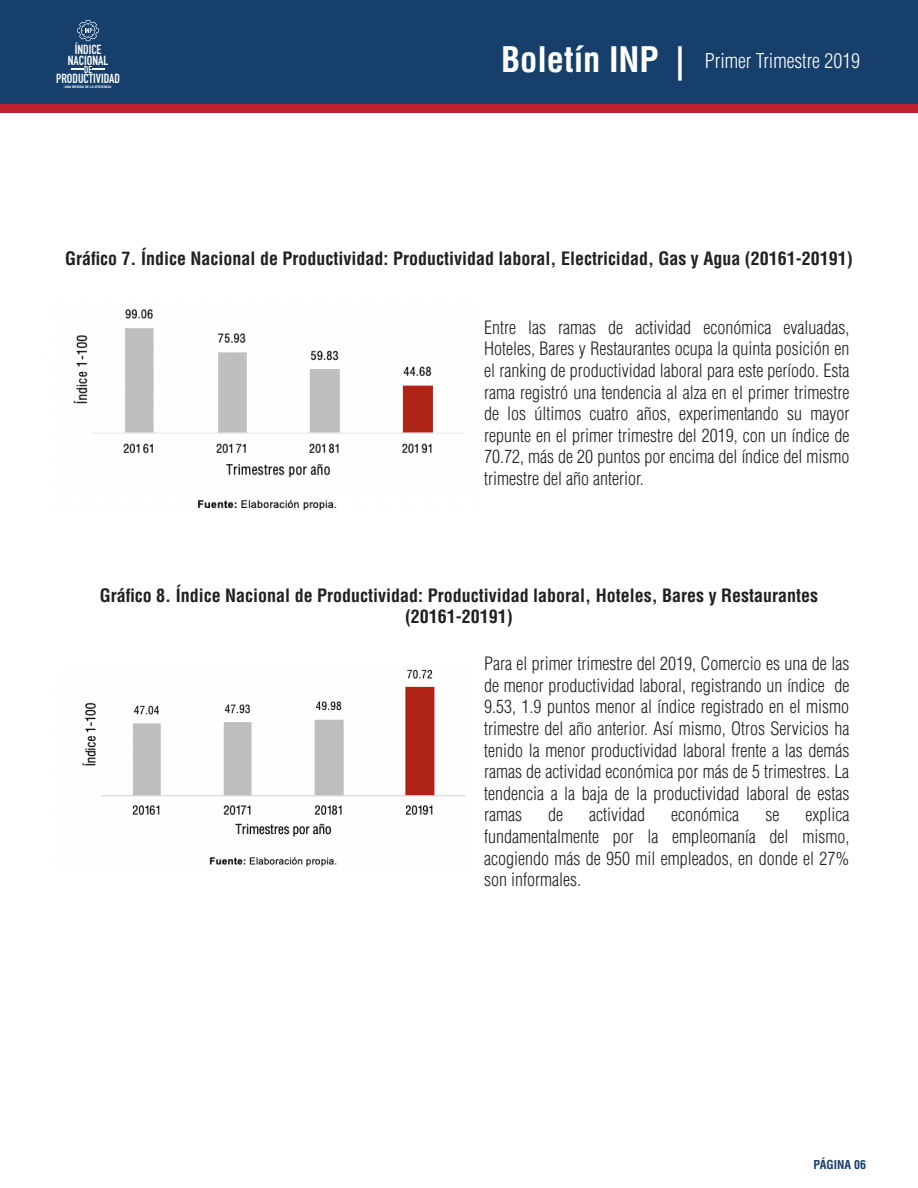
<style>
.page{position:relative;width:918px;height:1188px;background:#fff}
.page>*{position:absolute;margin:0;border:0;box-sizing:border-box;transform-origin:0 0}
.t1{font:300 condensed 19.95px "Helvetica LT Std";color:#fff}
.t2{font:300 condensed 18px/21.6px "Helvetica LT Std";color:#231f20;text-align:justify}
.t3{font:700 condensed 18px/21.6px "Helvetica LT Std";color:#231f20;text-align:center}
.t4{font:700 13.05px/10.8px "DIN Condensed";color:#fff;text-align:center}
.t5{font:700 condensed 12px "Helvetica LT Std";color:#173f6b}
.t6{font:700 9.75px "DIN Condensed";color:#fff}
.t7{font:700 condensed 3.3px "Helvetica LT Std";letter-spacing:.01em;color:#fff;scale:1.09 1}
.s1{font-weight:700;font-size:34.35px}
</style>
<div class="page">
<div style="left:0;top:0;width:918px;height:105px;background:#173f6b"></div>
<div style="left:0;top:105px;width:918px;height:8px;background:#bc202e"></div>
<svg style="left:77px;top:20px;width:22px;height:21px"></svg>
<svg style="left:71px;top:68px;width:13px;height:2px"></svg>
<svg style="left:93px;top:68px;width:12px;height:2px"></svg>
<img style="left:73px;top:309px;width:391px;height:202px">
<img style="left:82px;top:669px;width:384px;height:198px">
<p class="t4" style="left:68px;top:44px;width:42px">ÍNDICE<br>NACIONAL</p>
<p class="t4" style="left:56px;top:73px;width:65px">PRODUCTIVIDAD</p>
<p class="t6" style="left:84px;top:63px;width:9px">DE</p>
<p class="t7" style="left:64px;top:84px;width:46px">-UNA MEDIDA DE LA EFICIENCIA-</p>
<p class="t1" style="left:501px;top:48px;width:361px"><span class="s1">Boletín INP |</span> Primer Trimestre 2019</p>
<p class="t3" style="left:65px;top:248px;width:789px">Gráfico 7. Índice Nacional de Productividad: Productividad laboral, Electricidad, Gas y Agua (20161-20191)</p>
<p class="t2" style="left:484px;top:316px;width:367px">Entre las ramas de actividad económica evaluadas, Hoteles, Bares y Restaurantes ocupa la quinta posición en el ranking de productividad laboral para este período. Esta rama registró una tendencia al alza en el primer trimestre de los últimos cuatro años, experimentando su mayor repunte en el primer trimestre del 2019, con un índice de 70.72, más de 20 puntos por encima del índice del mismo trimestre del año anterior.</p>
<p class="t3" style="left:100px;top:584px;width:720px">Gráfico 8. Índice Nacional de Productividad: Productividad laboral, Hoteles, Bares y Restaurantes (20161-20191)</p>
<p class="t2" style="left:484px;top:653px;width:367px">Para el primer trimestre del 2019, Comercio es una de las de menor productividad laboral, registrando un índice de 9.53, 1.9 puntos menor al índice registrado en el mismo trimestre del año anterior. Así mismo, Otros Servicios ha tenido la menor productividad laboral frente a las demás ramas de actividad económica por más de 5 trimestres. La tendencia a la baja de la productividad laboral de estas ramas</p>
<p class="t2" style="left:484px;top:804px;width:367px;text-indent:321px">explica fundamentalmente por la empleomanía del mismo, acogiendo más de 950 mil empleados, en donde el 27% son informales.</p>
<p class="t2" style="left:548px;top:804px;width:16px">de</p>
<p class="t2" style="left:589px;top:804px;width:57px">actividad</p>
<p class="t2" style="left:671px;top:804px;width:69px">económica</p>
<p class="t2" style="left:765px;top:804px;width:16px">se</p>
<p class="t5" style="left:814px;top:1157px;width:54px">PÁGINA 06</p>
</div>
